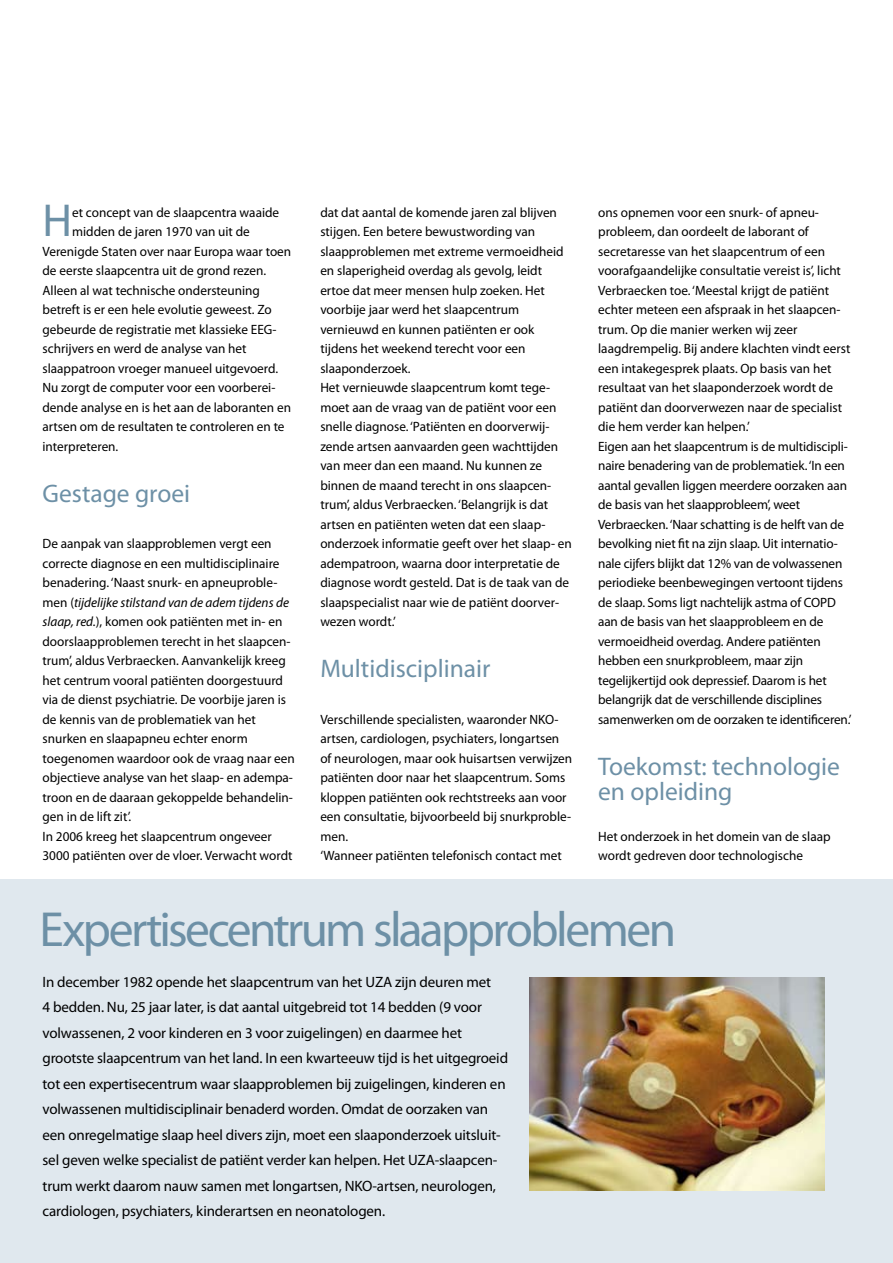
<style>
.page{position:relative;width:893px;height:1263px;background:#fff}
.page>*{position:absolute;margin:0;border:0;box-sizing:border-box;transform-origin:0 0}
.t1{font:49.5px "Myriad Pro";letter-spacing:-.05em;color:#6d90a6}
.t2{font:46.35px "Myriad Pro";color:#6d90a6}
.t3{font:25.5px/25.5px "Myriad Pro";color:#6d90a6}
.t4{font:15px/25.5px "Myriad Pro";letter-spacing:-.01em;color:#000}
.t5{font:13.5px/19.5px "Myriad Pro";color:#000}
.s1{font-style:italic}
</style>
<div class="page">
<div style="left:0;top:880px;width:893px;height:383px;background:#e0e8ee"></div>
<img style="left:529px;top:977px;width:296px;height:213px">
<h2 class="t2" style="left:43px;top:192px;width:31px">H</h2>
<p class="t5" style="left:72px;top:202px;width:209px">et concept van de slaapcentra waaide</p>
<p class="t5" style="left:72px;top:222px;width:179px">midden de jaren 1970 van uit de</p>
<p class="t5" style="left:43px;top:241px;width:250px">Verenigde Staten over naar Europa waar toen</p>
<p class="t5" style="left:43px;top:261px;width:225px">de eerste slaapcentra uit de grond rezen.</p>
<p class="t5" style="left:43px;top:280px;width:219px">Alleen al wat technische ondersteuning</p>
<p class="t5" style="left:43px;top:300px;width:231px">betreft is er een hele evolutie geweest. Zo</p>
<p class="t5" style="left:43px;top:319px;width:236px">gebeurde de registratie met klassieke EEG-</p>
<p class="t5" style="left:43px;top:339px;width:206px">schrijvers en werd de analyse van het</p>
<p class="t5" style="left:43px;top:358px;width:237px">slaappatroon vroeger manueel uitgevoerd.</p>
<p class="t5" style="left:43px;top:378px;width:234px">Nu zorgt de computer voor een voorberei-</p>
<p class="t5" style="left:43px;top:397px;width:250px">dende analyse en is het aan de laboranten en</p>
<p class="t5" style="left:43px;top:417px;width:244px">artsen om de resultaten te controleren en te</p>
<p class="t5" style="left:43px;top:436px;width:77px">interpreteren.</p>
<h3 class="t3" style="left:43px;top:480px;width:149px">Gestage groei</h3>
<p class="t5" style="left:43px;top:534px;width:254px">De aanpak van slaapproblemen vergt een correcte diagnose en een multidisciplinaire benadering. ‘Naast snurk- en apneuproble&shy;men (<span class="s1">tijdelijke stilstand van de adem tijdens de slaap, red.</span>), komen ook patiënten met in- en doorslaapproblemen terecht in het slaapcen&shy;trum’, aldus Verbraecken. Aanvankelijk kreeg het centrum vooral patiënten doorgestuurd via de dienst psychiatrie. De voorbije jaren is de kennis van de problematiek van het snurken en slaapapneu echter enorm toegenomen waardoor ook de vraag naar een objectieve analyse van het slaap- en adempa&shy;troon en de daaraan gekoppelde behandelin&shy;gen in de lift zit’.<br>In 2006 kreeg het slaapcentrum ongeveer 3000 patiënten over de vloer. Verwacht wordt</p>
<p class="t5" style="left:320px;top:202px;width:253px">dat dat aantal de komende jaren zal blijven stijgen. Een betere bewustwording van slaapproblemen met extreme vermoeidheid en slaperigheid overdag als gevolg, leidt ertoe dat meer mensen hulp zoeken. Het voorbije jaar werd het slaapcentrum vernieuwd en kunnen patiënten er ook tijdens het weekend terecht voor een slaaponderzoek.<br>Het vernieuwde slaapcentrum komt tege&shy;moet aan de vraag van de patiënt voor een snelle diagnose. ‘Patiënten en doorverwij&shy;zende artsen aanvaarden geen wachttijden van meer dan een maand. Nu kunnen ze binnen de maand terecht in ons slaapcen&shy;trum’, aldus Verbraecken. ‘Belangrijk is dat artsen en patiënten weten dat een slaap&shy;onderzoek informatie geeft over het slaap- en adempatroon, waarna door interpretatie de diagnose wordt gesteld. Dat is de taak van de slaapspecialist naar wie de patiënt doorver&shy;wezen wordt.’</p>
<h3 class="t3" style="left:320px;top:655px;width:172px">Multidisciplinair</h3>
<p class="t5" style="left:320px;top:709px;width:253px">Verschillende specialisten, waaronder NKO&shy;artsen, cardiologen, psychiaters, longartsen of neurologen, maar ook huisartsen verwijzen patiënten door naar het slaapcentrum. Soms kloppen patiënten ook rechtstreeks aan voor een consultatie, bijvoorbeeld bij snurkproble&shy;men.<br>‘Wanneer patiënten telefonisch contact met</p>
<p class="t5" style="left:598px;top:202px;width:255px">ons opnemen voor een snurk- of apneu&shy;probleem, dan oordeelt de laborant of secretaresse van het slaapcentrum of een voorafgaandelijke consultatie vereist is’, licht Verbraecken toe. ‘Meestal krijgt de patiënt echter meteen een afspraak in het slaapcen&shy;trum. Op die manier werken wij zeer laagdrempelig. Bij andere klachten vindt eerst een intakegesprek plaats. Op basis van het resultaat van het slaaponderzoek wordt de patiënt dan doorverwezen naar de specialist die hem verder kan helpen.’<br>Eigen aan het slaapcentrum is de multidiscipli&shy;naire benadering van de problematiek. ‘In een aantal gevallen liggen meerdere oorzaken aan de basis van het slaapprobleem’, weet Verbraecken. ‘Naar schatting is de helft van de bevolking niet fit na zijn slaap. Uit internatio&shy;nale cijfers blijkt dat 12% van de volwassenen periodieke beenbewegingen vertoont tijdens de slaap. Soms ligt nachtelijk astma of COPD aan de basis van het slaapprobleem en de vermoeidheid overdag. Andere patiënten hebben een snurkprobleem, maar zijn tegelijkertijd ook depressief. Daarom is het belangrijk dat de verschillende disciplines samenwerken om de oorzaken te identificeren.’</p>
<h3 class="t3" style="left:598px;top:753px;width:243px">Toekomst: technologie en opleiding</h3>
<p class="t5" style="left:598px;top:826px;width:234px">Het onderzoek in het domein van de slaap wordt gedreven door technologische</p>
<h1 class="t1" style="left:40px;top:898px;width:638px">Expertisecentrum slaapproblemen</h1>
<p class="t4" style="left:43px;top:969px;width:467px">In december 1982 opende het slaapcentrum van het UZA zijn deuren met<br>4 bedden. Nu, 25 jaar later, is dat aantal uitgebreid tot 14 bedden (9 voor volwassenen, 2 voor kinderen en 3 voor zuigelingen) en daarmee het grootste slaapcentrum van het land. In een kwarteeuw tijd is het uitgegroeid tot een expertisecentrum waar slaapproblemen bij zuigelingen, kinderen en volwassenen multidisciplinair benaderd worden. Omdat de oorzaken van een onregelmatige slaap heel divers zijn, moet een slaaponderzoek uitsluit&shy;sel geven welke specialist de patiënt verder kan helpen. Het UZA-slaapcen&shy;trum werkt daarom nauw samen met longartsen, NKO-artsen, neurologen, cardiologen, psychiaters, kinderartsen en neonatologen.</p>
</div>
